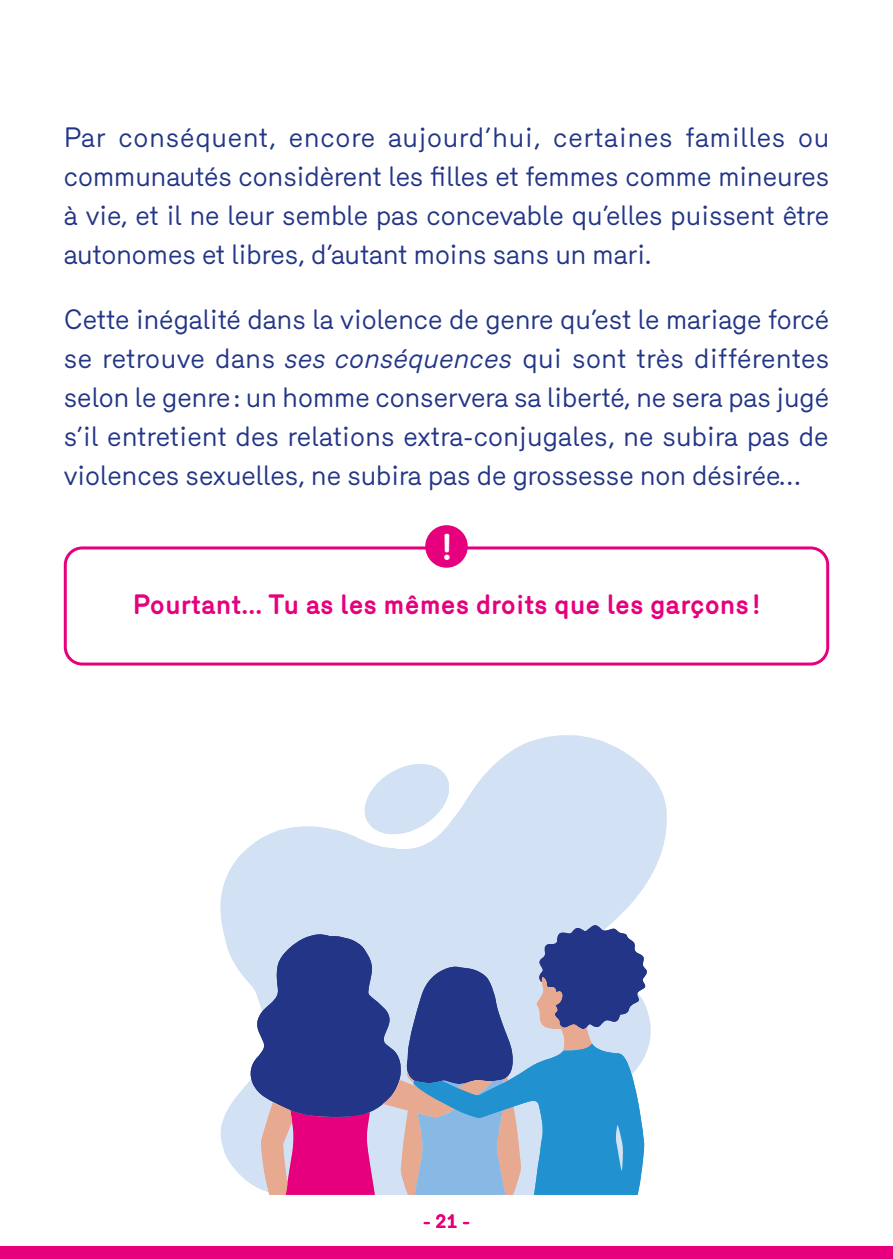
<style>
.page{position:relative;width:893px;height:1259px;background:#fff}
.page>*{position:absolute;margin:0;border:0;box-sizing:border-box;transform-origin:0 0}
.t1{font:700 36px "Merkury";color:#fff}
.t2{font:27px/39px "Merkury";color:#223587;text-align:justify}
.t3{font:700 27px "Merkury";color:#e6007d}
.t4{font:700 19.5px "Mercury";color:#e6007d}
.s1{font-style:italic}
</style>
<div class="page">
<div style="left:0;top:1246px;width:893px;height:13px;background:#e6007d"></div>
<div style="left:64px;top:546px;width:765px;height:119px;border:3px solid #e6007d;border-radius:17px"></div>
<div style="left:425px;top:525px;width:43px;height:43px;background:#e6007d;border-radius:50%"></div>
<svg style="left:221px;top:735px;width:446px;height:189px;fill:#d2e2f4"></svg>
<svg style="left:364px;top:764px;width:85px;height:70px"></svg>
<svg style="left:221px;top:924px;width:430px;height:271px;background:#808dbd"></svg>
<p class="t2" style="left:64px;top:116px;width:767px">Par conséquent, encore aujourd’hui, certaines familles ou communautés considèrent les filles et femmes comme mineures à vie, et il ne leur semble pas concevable qu’elles puissent être autonomes et libres, d’autant moins sans un mari.</p>
<p class="t2" style="left:64px;top:297px;width:767px">Cette inégalité dans la violence de genre qu’est le mariage forcé se retrouve dans <span class="s1">ses conséquences</span> qui sont très différentes selon le genre: un homme conservera sa liberté, ne sera pas jugé s’il entretient des relations extra-conjugales, ne subira pas de violences sexuelles, ne subira pas de grossesse non désirée…</p>
<h1 class="t1" style="left:442px;top:520px;width:12px">!</h1>
<p class="t3" style="left:132px;top:584px;width:629px">Pourtant… Tu as les mêmes droits que les garçons!</p>
<p class="t4" style="left:423px;top:1209px;width:49px">- 21 -</p>
</div>
